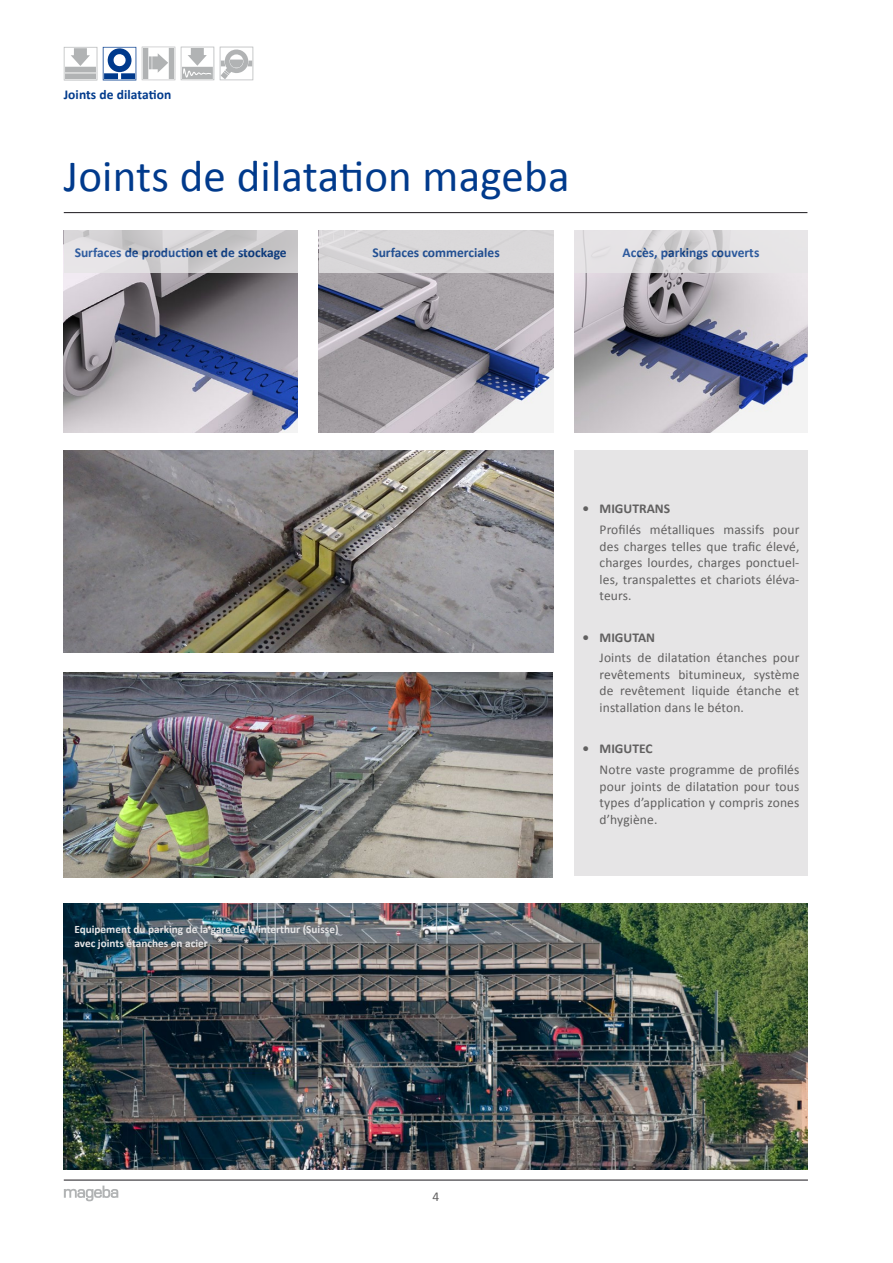
<style>
.page{position:relative;width:893px;height:1263px;background:#fff}
.page>*{position:absolute;margin:0;border:0;box-sizing:border-box;transform-origin:0 0}
.t1{font:45px "Calibri";letter-spacing:.005em;color:#003a8c}
.t2{font:13.5px/16.5px "Calibri";letter-spacing:.01em;color:#616060;text-align:justify}
.t3{font:700 13.5px "Calibri";color:#003a8c}
.t4{font:700 13.5px "Calibri";color:#616060}
.t5{font:700 11.25px/13.5px "Calibri";color:#e6e5e6}
</style>
<div class="page">
<img style="left:319px;top:273px;width:234px;height:160px">
<img style="left:64px;top:273px;width:234px;height:160px">
<img style="left:574px;top:273px;width:234px;height:160px">
<img style="left:64px;top:904px;width:744px;height:265px">
<img style="left:64px;top:451px;width:489px;height:202px">
<img style="left:64px;top:673px;width:489px;height:204px">
<hr style="left:64px;top:1180px;width:744px;height:1px;background:#1a171c">
<svg style="left:64px;top:1185px;width:54px;height:16px"></svg>
<hr style="left:64px;top:212px;width:743px;height:1px;background:#1a171c">
<div style="left:574px;top:451px;width:234px;height:425px;background:#e6e5e6"></div>
<svg style="left:574px;top:231px;width:234px;height:42px;background:#dfdddf"></svg>
<div style="left:319px;top:231px;width:234px;height:42px;background:#dad8da"></div>
<svg style="left:64px;top:231px;width:234px;height:42px;background:#d1d0d1"></svg>
<svg style="left:220px;top:47px;width:34px;height:33px"></svg>
<svg style="left:221px;top:72px;width:7px;height:7px"></svg>
<svg style="left:181px;top:47px;width:33px;height:33px"></svg>
<svg style="left:142px;top:47px;width:33px;height:33px"></svg>
<svg style="left:64px;top:47px;width:33px;height:34px"></svg>
<svg style="left:103px;top:47px;width:33px;height:33px"></svg>
<p class="t3" style="left:64px;top:85px;width:109px">Joints de dilatation</p>
<h1 class="t1" style="left:64px;top:145px;width:507px">Joints de dilatation mageba</h1>
<p class="t3" style="left:75px;top:243px;width:214px">Surfaces de production et de stockage</p>
<p class="t3" style="left:372px;top:243px;width:129px">Surfaces commerciales</p>
<p class="t3" style="left:623px;top:243px;width:138px">Accès, parkings couverts</p>
<p class="t5" style="left:74px;top:922px;width:266px">Equipement du parking de la gare de Winterthur (Suisse) avec joints étanches en acier</p>
<p class="t2" style="left:432px;top:1188px;width:8px">4</p>
<p class="t4" style="left:583px;top:499px;width:89px">• MIGUTRANS</p>
<p class="t2" style="left:600px;top:521px;width:201px">Profilés métalliques massifs pour des charges telles que trafic élevé, charges lourdes, charges ponctuel&shy;les, transpalettes et chariots éléva&shy;teurs.</p>
<p class="t4" style="left:583px;top:627px;width:74px">• MIGUTAN</p>
<p class="t2" style="left:600px;top:649px;width:201px">Joints de dilatation étanches pour revêtements bitumineux, système de revêtement liquide étanche et installation dans le béton.</p>
<p class="t4" style="left:583px;top:739px;width:72px">• MIGUTEC</p>
<p class="t2" style="left:600px;top:761px;width:201px">Notre vaste programme de profilés pour joints de dilatation pour tous types d’application y compris zones d’hygiène.</p>
</div>
